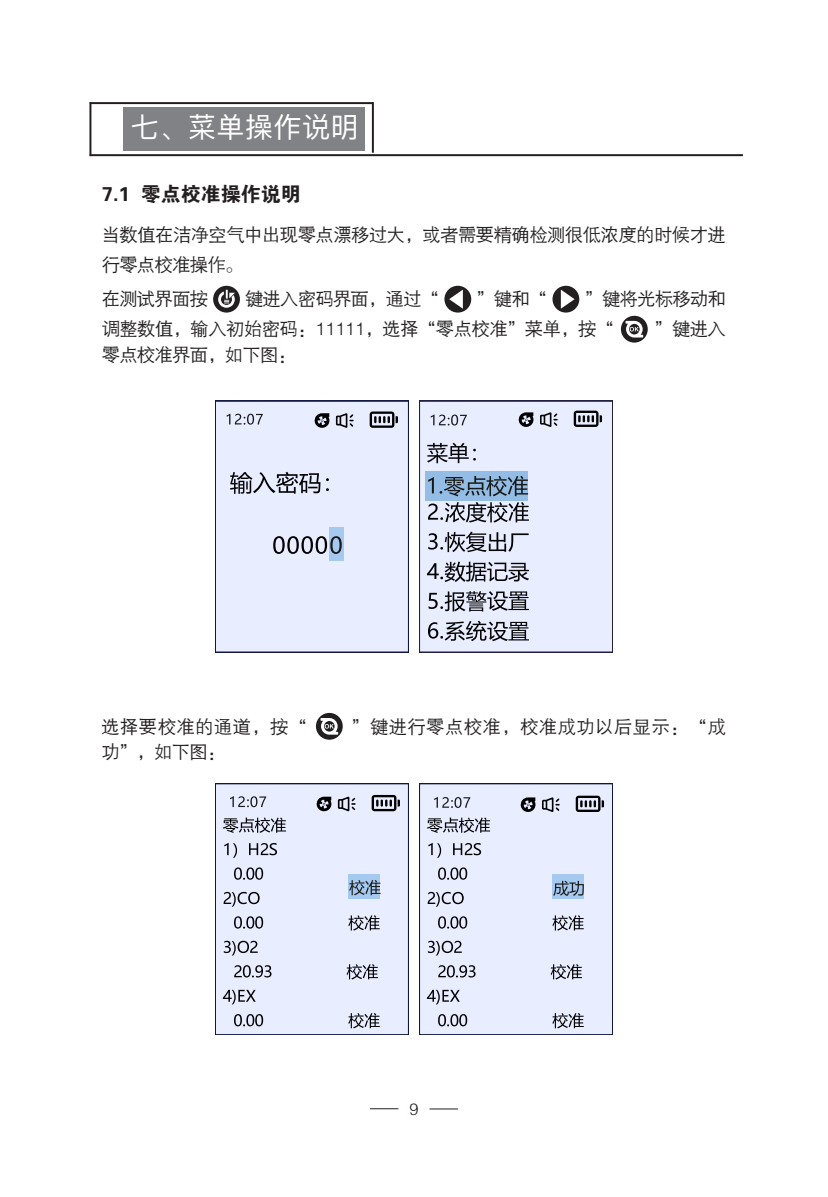
<style>
.page{position:relative;width:828px;height:1197px;background:#fff}
.page>*{position:absolute;margin:0;border:0;box-sizing:border-box;transform-origin:0 0}
.t1{font:28px "Ping Fang SC Medium";letter-spacing:.02em;color:#fff}
.t2{font:20px "FZDHTJW GB1 0";color:#231f20}
.t3{font:17.6px/30px "FZZDXJW GB1 0";letter-spacing:.01em;color:#231f20}
.t4{font:17.6px "FZZDXJW GB1 0";letter-spacing:.065em;color:#231f20}
.t5{font:16.4px "FZZDXJW GB1 0";color:#231f20}
</style>
<div class="page">
<svg style="left:370px;top:1108px;width:28px;height:1px"></svg>
<svg style="left:429px;top:1108px;width:29px;height:1px"></svg>
<hr style="left:90px;top:154px;width:653px;height:2px;background:#231f20">
<hr style="left:90px;top:102px;width:283px;height:2px;background:#231f20">
<div style="left:123px;top:107px;width:241px;height:43px;background:#808285"></div>
<hr style="left:89px;top:102px;width:2px;height:54px;background:#231f20">
<hr style="left:372px;top:102px;width:2px;height:51px;background:#231f20">
<div style="left:213px;top:286px;width:27px;height:26px;background:#231f20;border-radius:50%"></div>
<svg style="left:218px;top:290px;width:17px;height:18px"></svg>
<div style="left:444px;top:286px;width:27px;height:26px;background:#231f20;border-radius:50%"></div>
<svg style="left:449px;top:289px;width:14px;height:20px"></svg>
<div style="left:552px;top:286px;width:27px;height:26px;background:#231f20;border-radius:50%"></div>
<svg style="left:561px;top:289px;width:13px;height:20px"></svg>
<svg style="left:621px;top:316px;width:27px;height:26px"></svg>
<svg style="left:625px;top:321px;width:18px;height:16px"></svg>
<div style="left:419px;top:783px;width:194px;height:251px;background:#e8edff"></div>
<div style="left:419px;top:783px;width:194px;height:251px;border:2px solid #0f1742"></div>
<svg style="left:427px;top:817px;width:63px;height:15px"></svg>
<svg style="left:428px;top:843px;width:13px;height:14px"></svg>
<svg style="left:453px;top:843px;width:28px;height:12px"></svg>
<svg style="left:438px;top:867px;width:29px;height:12px"></svg>
<svg style="left:428px;top:891px;width:36px;height:15px"></svg>
<svg style="left:438px;top:916px;width:29px;height:12px"></svg>
<svg style="left:552px;top:915px;width:32px;height:15px"></svg>
<svg style="left:428px;top:940px;width:34px;height:15px"></svg>
<svg style="left:438px;top:965px;width:37px;height:12px"></svg>
<svg style="left:551px;top:964px;width:31px;height:15px"></svg>
<svg style="left:427px;top:989px;width:33px;height:15px"></svg>
<svg style="left:438px;top:1014px;width:29px;height:12px"></svg>
<svg style="left:552px;top:1013px;width:32px;height:15px"></svg>
<svg style="left:520px;top:797px;width:16px;height:15px"></svg>
<svg style="left:542px;top:797px;width:17px;height:14px"></svg>
<svg style="left:576px;top:795px;width:28px;height:16px"></svg>
<svg style="left:434px;top:797px;width:36px;height:10px"></svg>
<div style="left:552px;top:874px;width:32px;height:24px;background:#a6c9f0"></div>
<svg style="left:553px;top:880px;width:31px;height:15px"></svg>
<div style="left:215px;top:783px;width:194px;height:251px;background:#e8edff"></div>
<div style="left:215px;top:783px;width:194px;height:251px;border:2px solid #0f1742"></div>
<svg style="left:223px;top:817px;width:63px;height:15px"></svg>
<svg style="left:224px;top:843px;width:13px;height:14px"></svg>
<svg style="left:249px;top:843px;width:28px;height:12px"></svg>
<svg style="left:234px;top:867px;width:29px;height:12px"></svg>
<svg style="left:224px;top:891px;width:36px;height:15px"></svg>
<svg style="left:234px;top:916px;width:29px;height:12px"></svg>
<svg style="left:348px;top:915px;width:32px;height:15px"></svg>
<svg style="left:224px;top:940px;width:34px;height:15px"></svg>
<svg style="left:234px;top:965px;width:37px;height:12px"></svg>
<svg style="left:347px;top:964px;width:31px;height:15px"></svg>
<svg style="left:223px;top:989px;width:33px;height:15px"></svg>
<svg style="left:234px;top:1014px;width:29px;height:12px"></svg>
<svg style="left:348px;top:1013px;width:32px;height:15px"></svg>
<svg style="left:316px;top:796px;width:16px;height:15px"></svg>
<svg style="left:338px;top:796px;width:17px;height:15px"></svg>
<svg style="left:372px;top:794px;width:28px;height:17px"></svg>
<svg style="left:230px;top:796px;width:36px;height:11px"></svg>
<div style="left:348px;top:873px;width:32px;height:25px;background:#a6c9f0"></div>
<svg style="left:349px;top:880px;width:31px;height:15px"></svg>
<div style="left:419px;top:401px;width:194px;height:251px;background:#e8edff"></div>
<div style="left:419px;top:401px;width:194px;height:251px;border:2px solid #201d41"></div>
<svg style="left:427px;top:442px;width:49px;height:21px"></svg>
<svg style="left:428px;top:502px;width:101px;height:20px"></svg>
<svg style="left:428px;top:531px;width:100px;height:21px"></svg>
<svg style="left:427px;top:561px;width:102px;height:21px"></svg>
<svg style="left:428px;top:620px;width:101px;height:21px"></svg>
<svg style="left:428px;top:591px;width:101px;height:20px"></svg>
<svg style="left:518px;top:412px;width:16px;height:15px"></svg>
<svg style="left:540px;top:412px;width:17px;height:15px"></svg>
<svg style="left:574px;top:410px;width:28px;height:17px"></svg>
<svg style="left:431px;top:414px;width:36px;height:11px"></svg>
<div style="left:425px;top:470px;width:102px;height:30px;background:#93bde5"></div>
<svg style="left:428px;top:476px;width:100px;height:20px"></svg>
<div style="left:215px;top:401px;width:194px;height:251px;background:#e8edff"></div>
<div style="left:215px;top:401px;width:194px;height:251px;border:2px solid #0f1742"></div>
<svg style="left:230px;top:471px;width:90px;height:23px"></svg>
<svg style="left:326px;top:478px;width:3px;height:13px"></svg>
<svg style="left:314px;top:413px;width:16px;height:15px"></svg>
<svg style="left:336px;top:413px;width:17px;height:15px"></svg>
<svg style="left:370px;top:411px;width:28px;height:17px"></svg>
<svg style="left:227px;top:413px;width:36px;height:11px"></svg>
<div style="left:329px;top:527px;width:14px;height:33px;background:#a6c9f0"></div>
<svg style="left:273px;top:536px;width:69px;height:18px"></svg>
<svg style="left:316px;top:712px;width:27px;height:27px"></svg>
<svg style="left:320px;top:718px;width:18px;height:16px"></svg>
<p class="t1" style="left:131px;top:110px;width:229px">七、菜单操作说明</p>
<p class="t2" style="left:102px;top:183px;width:200px">7.1 零点校准操作说明</p>
<p class="t3" style="left:102px;top:220px;width:625px">当数值在洁净空气中出现零点漂移过大，或者需要精确检测很低浓度的时候才进行零点校准操作。</p>
<p class="t3" style="left:102px;top:285px;width:107px">在测试界面按</p>
<p class="t3" style="left:245px;top:285px;width:195px">键进入密码界面，通过“</p>
<p class="t3" style="left:477px;top:285px;width:72px">”键和“</p>
<p class="t3" style="left:102px;top:285px;width:625px;text-indent:482px">”键将光标移动和调整数值，输入初始密码：11111，选择“零点校准”菜单，按“</p>
<p class="t3" style="left:654px;top:315px;width:72px">”键进入</p>
<p class="t3" style="left:102px;top:340px;width:195px">零点校准界面，如下图：</p>
<p class="t4" style="left:102px;top:717px;width:207px">选择要校准的通道，按“</p>
<p class="t4" style="left:351px;top:717px;width:376px">”键进行零点校准，校准成功以后显示：“成</p>
<p class="t3" style="left:102px;top:737px;width:125px">功”，如下图：</p>
<p class="t5" style="left:409px;top:1099px;width:11px">9</p>
</div>
